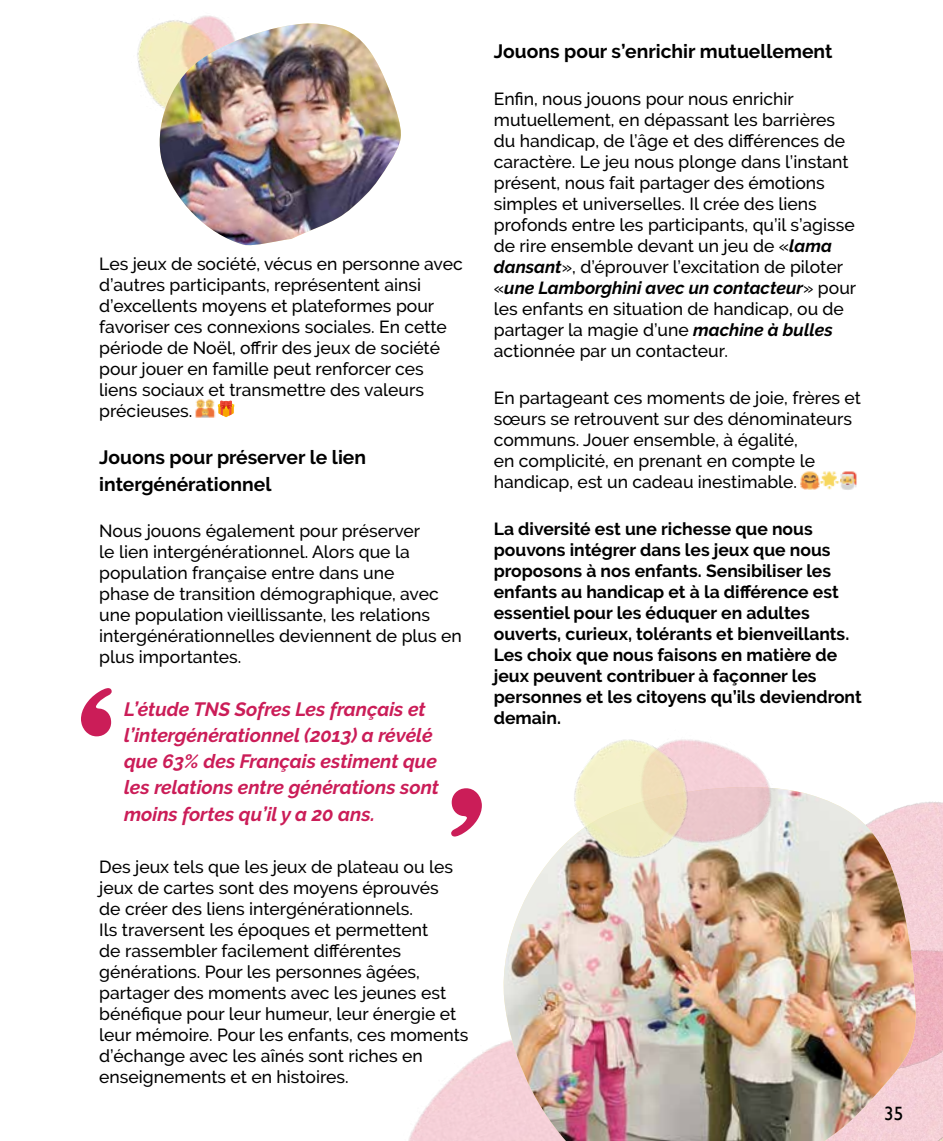
<style>
.page{position:relative;width:943px;height:1141px;background:#fff}
.page>*{position:absolute;margin:0;border:0;box-sizing:border-box;transform-origin:0 0}
.t1{font:italic 700 19.25px/26.2px "Raleway";color:#cb1d58}
.t2{font:700 19.25px/26.2px "Raleway";color:#000}
.t3{font:19.25px "Gill Sans";color:#000}
.t4{font:500 17.5px/21px "Raleway";color:#000}
.t5{font:700 17.5px/21px "Raleway";color:#000}
.s1{font-weight:700;font-style:italic}
</style>
<div class="page">
<img style="left:137px;top:15px;width:73px;height:84px">
<img style="left:198px;top:16px;width:25px;height:6px">
<div style="left:915px;top:801px;width:28px;height:100px;background:#f5d0d8"></div>
<img style="left:915px;top:901px;width:28px;height:240px">
<img style="left:423px;top:1044px;width:75px;height:68px">
<img style="left:408px;top:1112px;width:90px;height:29px">
<svg style="left:81px;top:688px;width:31px;height:48px"></svg>
<svg style="left:451px;top:788px;width:31px;height:48px"></svg>
<img style="left:498px;top:799px;width:417px;height:342px">
<img style="left:153px;top:23px;width:248px;height:223px">
<img style="left:765px;top:776px;width:58px;height:136px">
<img style="left:737px;top:752px;width:28px;height:160px">
<img style="left:574px;top:739px;width:163px;height:173px">
<img style="left:534px;top:794px;width:142px;height:118px">
<img style="left:800px;top:471px;width:56px;height:19px">
<img style="left:195px;top:399px;width:21px;height:19px">
<svg style="left:218px;top:400px;width:16px;height:17px"></svg>
<p class="t4" style="left:99px;top:254px;width:365px">Les jeux de société, vécus en personne avec d’autres participants, représentent ainsi d’excellents moyens et plateformes pour favoriser ces connexions sociales. En cette période de Noël, offrir des jeux de société pour jouer en famille peut renforcer ces liens sociaux et transmettre des valeurs précieuses.</p>
<p class="t2" style="left:99px;top:444px;width:268px">Jouons pour préserver le lien intergénérationnel</p>
<p class="t4" style="left:99px;top:521px;width:364px">Nous jouons également pour préserver<br>le lien intergénérationnel. Alors que la population française entre dans une<br>phase de transition démographique, avec une population vieillissante, les relations intergénérationnelles deviennent de plus en plus importantes.</p>
<p class="t1" style="left:124px;top:696px;width:316px">L’étude TNS Sofres Les français et l’intergénérationnel (2013) a révélé que 63% des Français estiment que les relations entre générations sont moins fortes qu’il y a 20 ans.</p>
<p class="t4" style="left:99px;top:856px;width:371px">Des jeux tels que les jeux de plateau ou les jeux de cartes sont des moyens éprouvés<br>de créer des liens intergénérationnels.<br>Ils traversent les époques et permettent<br>de rassembler facilement différentes générations. Pour les personnes âgées, partager des moments avec les jeunes est bénéfique pour leur humeur, leur énergie et leur mémoire. Pour les enfants, ces moments d’échange avec les aînés sont riches en enseignements et en histoires.</p>
<p class="t2" style="left:494px;top:38px;width:340px">Jouons pour s’enrichir mutuellement</p>
<p class="t4" style="left:494px;top:88px;width:364px">Enfin, nous jouons pour nous enrichir mutuellement, en dépassant les barrières du handicap, de l’âge et des différences de caractère. Le jeu nous plonge dans l’instant présent, nous fait partager des émotions simples et universelles. Il crée des liens profonds entre les participants, qu’il s’agisse de rire ensemble devant un jeu de «<span class="s1">lama dansant</span>», d’éprouver l’excitation de piloter «<span class="s1">une Lamborghini avec un contacteur</span>» pour les enfants en situation de handicap, ou de partager la magie d’une <span class="s1">machine à bulles </span>actionnée par un contacteur.</p>
<p class="t4" style="left:494px;top:387px;width:368px">En partageant ces moments de joie, frères et sœurs se retrouvent sur des dénominateurs communs. Jouer ensemble, à égalité,<br>en complicité, en prenant en compte le handicap, est un cadeau inestimable.</p>
<p class="t5" style="left:494px;top:518px;width:369px">La diversité est une richesse que nous pouvons intégrer dans les jeux que nous proposons à nos enfants. Sensibiliser les enfants au handicap et à la différence est essentiel pour les éduquer en adultes ouverts, curieux, tolérants et bienveillants.<br>Les choix que nous faisons en matière de jeux peuvent contribuer à façonner les personnes et les citoyens qu’ils deviendront demain.</p>
<p class="t3" style="left:884px;top:1102px;width:21px">35</p>
</div>
